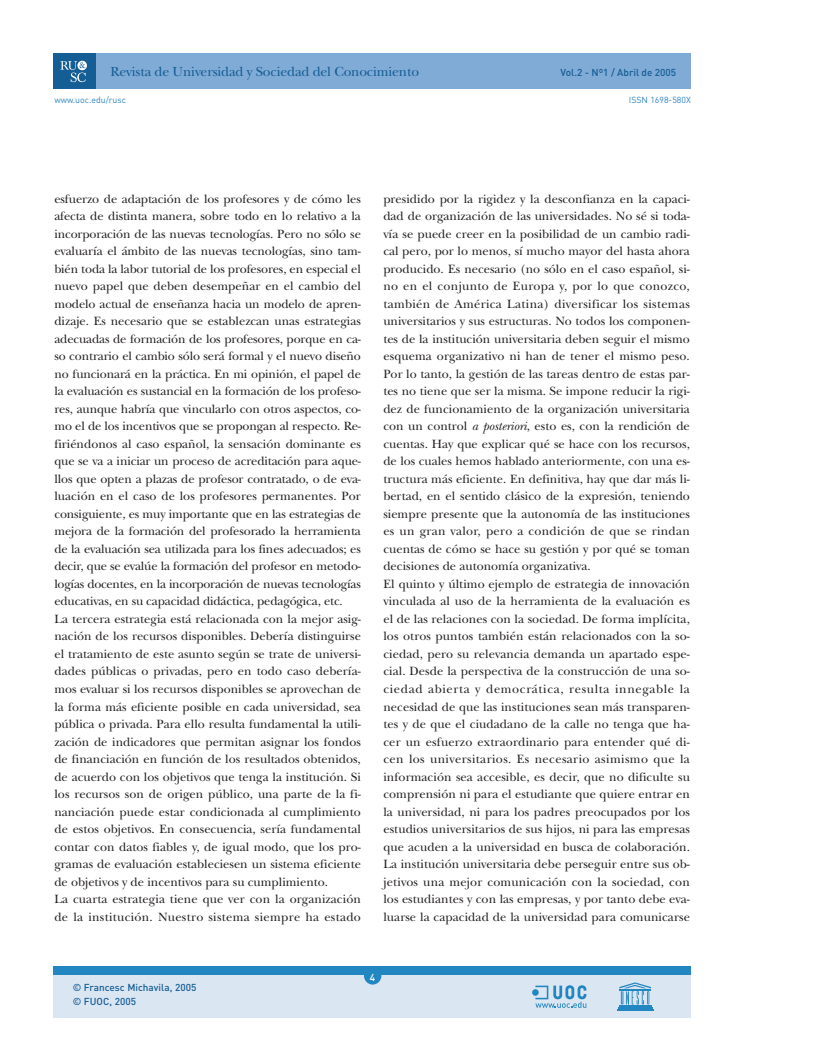
<style>
.page{position:relative;width:814px;height:1052px;background:#fff}
.page>*{position:absolute;margin:0;border:0;box-sizing:border-box;transform-origin:0 0}
.t1{font:13.75px "New Baskerville";letter-spacing:-.01em;color:#155d95}
.t2{font:12.5px/17.5px "New Baskerville";color:#231f20}
.t3{font:500 10px/13.5px "DIN";color:#155d95}
.t4{font:500 10px "DIN";color:#fff}
.t5{font:8.75px "DIN";color:#2a83be}
.s1{font-style:italic}
</style>
<div class="page">
<div style="left:71px;top:53px;width:620px;height:36px;background:#80abd6"></div>
<div style="left:53px;top:53px;width:43px;height:36px;background:#155d95"></div>
<svg style="left:60px;top:61px;width:27px;height:21px"></svg>
<div style="left:54px;top:966px;width:637px;height:9px;background:#2286c0"></div>
<div style="left:54px;top:975px;width:637px;height:42px;background:#dbe6f3"></div>
<hr style="left:619px;top:1004px;width:32px;height:2px;background:#2286c0">
<hr style="left:618px;top:1007px;width:34px;height:1px;background:#2286c0">
<hr style="left:617px;top:1009px;width:36px;height:1px;background:#2286c0">
<svg style="left:619px;top:982px;width:32px;height:22px"></svg>
<div style="left:364px;top:966px;width:17px;height:18px;background:#2286c0;border-radius:50%"></div>
<svg style="left:532px;top:985px;width:54px;height:22px"></svg>
<p class="t1" style="left:111px;top:67px;width:310px">Revista de Universidad y Sociedad del Conocimiento</p>
<p class="t3" style="left:560px;top:67px;width:117px">Vol.2 - Nº1 / Abril de 2005</p>
<p class="t5" style="left:54px;top:97px;width:73px">www.uoc.edu/rusc</p>
<p class="t5" style="left:629px;top:97px;width:63px">ISSN 1698-580X</p>
<p class="t2" style="left:54px;top:191px;width:308px">esfuerzo de adaptación de los profesores y de cómo les afecta de distinta manera, sobre todo en lo relativo a la incorporación de las nuevas tecnologías. Pero no sólo se evaluaría el ámbito de las nuevas tecnologías, sino tam&shy;bién toda la labor tutorial de los profesores, en especial el nuevo papel que deben desempeñar en el cambio del modelo actual de enseñanza hacia un modelo de apren&shy;dizaje. Es necesario que se establezcan unas estrategias adecuadas de formación de los profesores, porque en ca&shy;so contrario el cambio sólo será formal y el nuevo diseño no funcionará en la práctica. En mi opinión, el papel de la evaluación es sustancial en la formación de los profeso&shy;res, aunque habría que vincularlo con otros aspectos, co&shy;mo el de los incentivos que se propongan al respecto. Re&shy;firiéndonos al caso español, la sensación dominante es que se va a iniciar un proceso de acreditación para aque&shy;llos que opten a plazas de profesor contratado, o de eva&shy;luación en el caso de los profesores permanentes. Por consiguiente, es muy importante que en las estrategias de mejora de la formación del profesorado la herramienta de la evaluación sea utilizada para los fines adecuados; es decir, que se evalúe la formación del profesor en metodo&shy;logías docentes, en la incorporación de nuevas tecnologías educativas, en su capacidad didáctica, pedagógica, etc.<br>La tercera estrategia está relacionada con la mejor asig&shy;nación de los recursos disponibles. Debería distinguirse el tratamiento de este asunto según se trate de universi&shy;dades públicas o privadas, pero en todo caso debería&shy;mos evaluar si los recursos disponibles se aprovechan de la forma más eficiente posible en cada universidad, sea pública o privada. Para ello resulta fundamental la utili&shy;zación de indicadores que permitan asignar los fondos de financiación en función de los resultados obtenidos, de acuerdo con los objetivos que tenga la institución. Si los recursos son de origen público, una parte de la fi&shy;nanciación puede estar condicionada al cumplimiento de estos objetivos. En consecuencia, sería fundamental contar con datos fiables y, de igual modo, que los pro&shy;gramas de evaluación estableciesen un sistema eficiente de objetivos y de incentivos para su cumplimiento.<br>La cuarta estrategia tiene que ver con la organización de la institución. Nuestro sistema siempre ha estado</p>
<p class="t2" style="left:383px;top:191px;width:308px">presidido por la rigidez y la desconfianza en la capaci&shy;dad de organización de las universidades. No sé si toda&shy;vía se puede creer en la posibilidad de un cambio radi&shy;cal pero, por lo menos, sí mucho mayor del hasta ahora producido. Es necesario (no sólo en el caso español, si&shy;no en el conjunto de Europa y, por lo que conozco, también de América Latina) diversificar los sistemas universitarios y sus estructuras. No todos los componen&shy;tes de la institución universitaria deben seguir el mismo esquema organizativo ni han de tener el mismo peso.<br>Por lo tanto, la gestión de las tareas dentro de estas par&shy;tes no tiene que ser la misma. Se impone reducir la rigi&shy;dez de funcionamiento de la organización universitaria con un control <span class="s1">a posteriori</span>, esto es, con la rendición de cuentas. Hay que explicar qué se hace con los recursos, de los cuales hemos hablado anteriormente, con una es&shy;tructura más eficiente. En definitiva, hay que dar más li&shy;bertad, en el sentido clásico de la expresión, teniendo siempre presente que la autonomía de las instituciones es un gran valor, pero a condición de que se rindan cuentas de cómo se hace su gestión y por qué se toman decisiones de autonomía organizativa.<br>El quinto y último ejemplo de estrategia de innovación vinculada al uso de la herramienta de la evaluación es el de las relaciones con la sociedad. De forma implícita, los otros puntos también están relacionados con la so&shy;ciedad, pero su relevancia demanda un apartado espe&shy;cial. Desde la perspectiva de la construcción de una so&shy;ciedad abierta y democrática, resulta innegable la necesidad de que las instituciones sean más transparen&shy;tes y de que el ciudadano de la calle no tenga que ha&shy;cer un esfuerzo extraordinario para entender qué di&shy;cen los universitarios. Es necesario asimismo que la información sea accesible, es decir, que no dificulte su comprensión ni para el estudiante que quiere entrar en la universidad, ni para los padres preocupados por los estudios universitarios de sus hijos, ni para las empresas que acuden a la universidad en busca de colaboración.<br>La institución universitaria debe perseguir entre sus ob&shy;jetivos una mejor comunicación con la sociedad, con los estudiantes y con las empresas, y por tanto debe eva&shy;luarse la capacidad de la universidad para comunicarse</p>
<p class="t3" style="left:73px;top:982px;width:125px">© Francesc Michavila, 2005 © FUOC, 2005</p>
<p class="t4" style="left:370px;top:969px;width:7px">1</p>
<p class="t4" style="left:370px;top:973px;width:7px">4</p>
</div>
